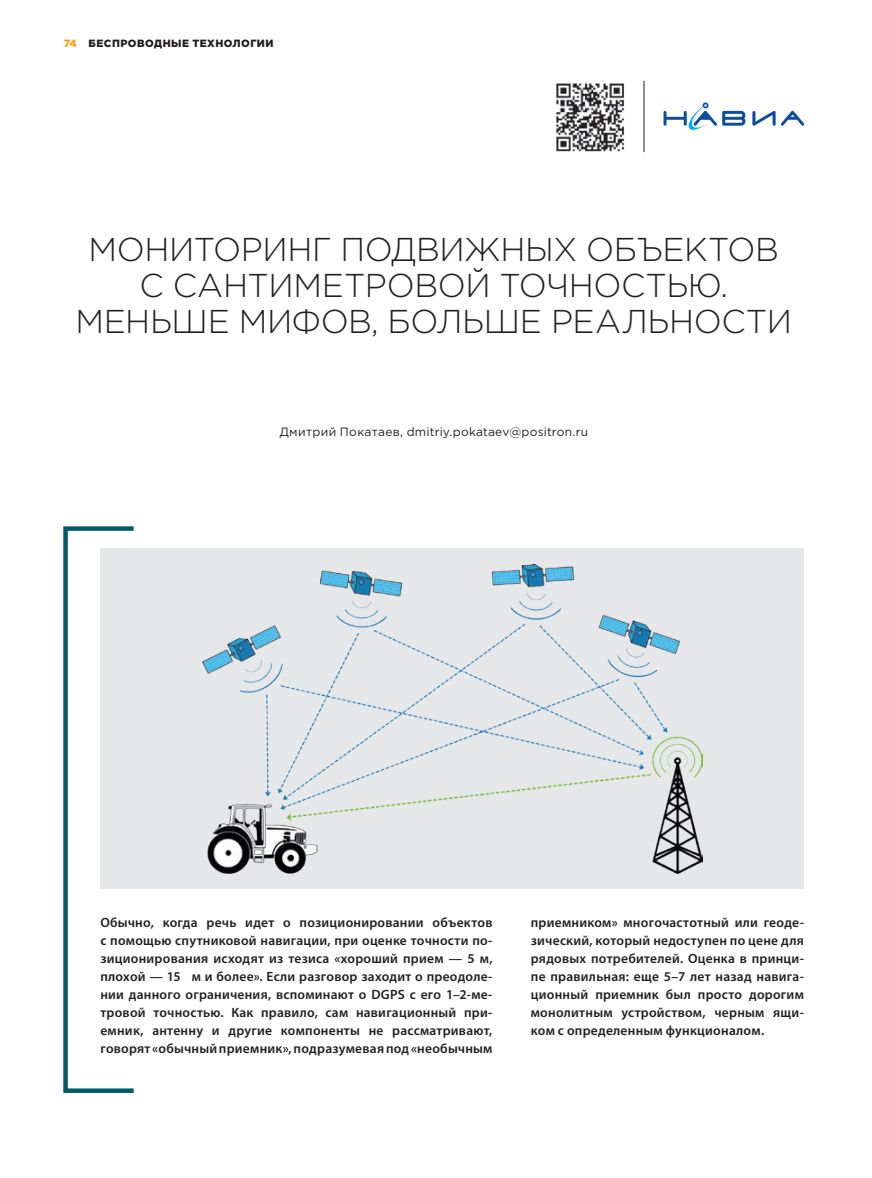
<style>
.page{position:relative;width:872px;height:1178px;background:#fff}
.page>*{position:absolute;margin:0;border:0;box-sizing:border-box;transform-origin:0 0}
.t1{font:300 33px/36px "Gotham Pro";letter-spacing:-.015em;color:#231f20;text-align:center}
.t2{font:600 13.5px/18px "Myriad Pro";letter-spacing:.02em;color:#231f20;text-align:justify}
.t3{font:12px "Gotham Pro";letter-spacing:.02em;color:#231f20}
.t4{font:900 10.5px "Gotham Pro";letter-spacing:.04em;color:#231f20}
.s1{color:#f89e1c}
</style>
<div class="page">
<div style="left:63px;top:526px;width:73px;height:567px;border:4px solid #005a6b"></div>
<hr style="left:643px;top:81px;width:1px;height:71px;background:#231f20">
<div style="left:100px;top:549px;width:704px;height:340px;background:#e6e7e9"></div>
<img style="left:202px;top:564px;width:500px;height:309px">
<img style="left:556px;top:83px;width:69px;height:69px">
<svg style="left:663px;top:103px;width:141px;height:27px"></svg>
<p class="t4" style="left:64px;top:37px;width:211px"><span class="s1">74</span> БЕСПРОВОДНЫЕ ТЕХНОЛОГИИ</p>
<h1 class="t1" style="left:75px;top:231px;width:718px">МОНИТОРИНГ ПОДВИЖНЫХ ОБЪЕКТОВ<br>С САНТИМЕТРОВОЙ ТОЧНОСТЬЮ.<br>МЕНЬШЕ МИФОВ, БОЛЬШЕ РЕАЛЬНОСТИ</h1>
<p class="t3" style="left:280px;top:425px;width:310px">Дмитрий Покатаев, dmitriy.pokataev@positron.ru</p>
<p class="t2" style="left:100px;top:913px;width:394px">Обычно, когда речь идет о позиционировании объектов с помощью спутниковой навигации, при оценке точности по&shy;зиционирования исходят из тезиса «хороший прием — 5 м, плохой — 15 м и более». Если разговор заходит о преодоле&shy;нии данного ограничения, вспоминают о DGPS с его 1–2-ме&shy;тровой точностью. Как правило, сам навигационный при&shy;емник, антенну и другие компоненты не рассматривают, говорят «обычный приемник», подразумевая под «необычным</p>
<p class="t2" style="left:531px;top:913px;width:274px">приемником» многочастотный или геоде&shy;зический, который недоступен по цене для рядовых потребителей. Оценка в принци&shy;пе правильная: еще 5–7 лет назад навига&shy;ционный приемник был просто дорогим монолитным устройством, черным ящи&shy;ком с определенным функционалом.</p>
</div>
